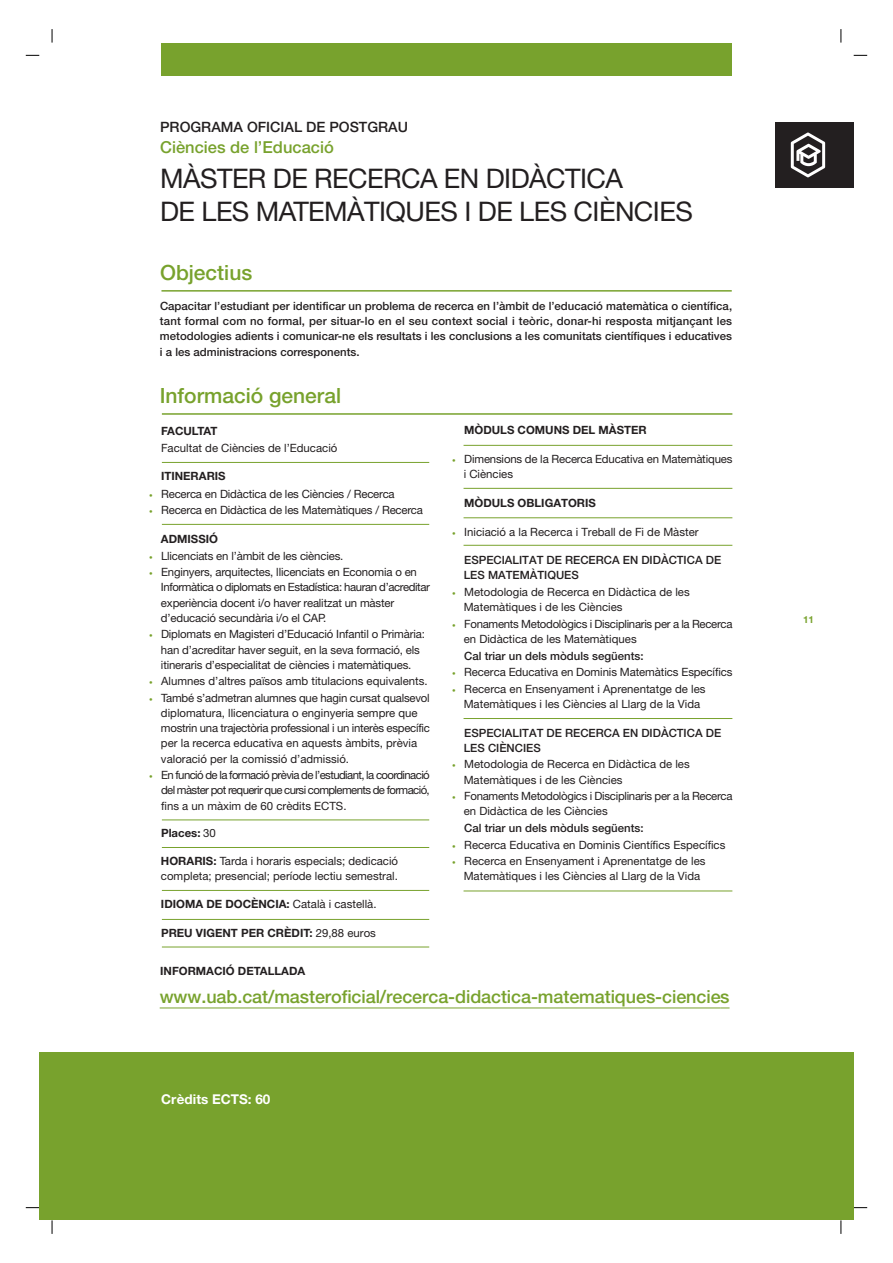
<style>
.page{position:relative;width:893px;height:1263px;background:#fff}
.page>*{position:absolute;margin:0;border:0;box-sizing:border-box;transform-origin:0 0}
.t1{font:27px/33px "Helvetica Neue";letter-spacing:-.02em;color:#231f20}
.t2{font:500 21px "Helvetica Neue";color:#78a22d}
.t3{font:500 18px "Helvetica Neue";letter-spacing:-.005em;color:#78a22d}
.t4{font:500 16.5px "Helvetica Neue";color:#78a22d}
.t5{font:500 14.25px "Helvetica Neue";color:#231f20}
.t6{font:700 13.5px "Helvetica Neue";color:#fff}
.t7{font:11.4px/15.1px "Helvetica Neue";letter-spacing:-.01em;color:#231f20}
.t8{font:500 11.4px/15.1px "Helvetica Neue";color:#231f20}
.t9{font:700 11.4px "Helvetica Neue";color:#231f20}
.t10{font:700 11.4px "Helvetica Neue";letter-spacing:-.055em;color:#231f20}
.t11{font:700 9.75px "Helvetica Neue";color:#78a22d}
.s1{font-family:"Univers";font-weight:300;font-stretch:condensed;font-size:7.2px;color:#78a22d}
.s2{font-weight:400}
.s3{font-weight:700}
</style>
<div class="page">
<svg style="left:26px;top:1207px;width:13px;height:1px"></svg>
<svg style="left:52px;top:1220px;width:1px;height:14px"></svg>
<svg style="left:26px;top:55px;width:13px;height:1px"></svg>
<svg style="left:52px;top:29px;width:1px;height:14px"></svg>
<svg style="left:854px;top:55px;width:13px;height:1px"></svg>
<svg style="left:841px;top:29px;width:1px;height:14px"></svg>
<svg style="left:854px;top:1207px;width:13px;height:1px"></svg>
<svg style="left:841px;top:1220px;width:1px;height:14px"></svg>
<div style="left:161px;top:43px;width:571px;height:32px;background:#78a22d"></div>
<hr style="left:160px;top:1008px;width:560px;height:1px;background:#78a22d">
<div style="left:39px;top:1053px;width:815px;height:167px;background:#78a22d"></div>
<hr style="left:161px;top:290px;width:571px;height:2px;background:#78a22d">
<hr style="left:162px;top:413px;width:570px;height:2px;background:#78a22d">
<hr style="left:162px;top:524px;width:267px;height:1px;background:#78a22d">
<hr style="left:162px;top:462px;width:267px;height:1px;background:#78a22d">
<hr style="left:162px;top:819px;width:267px;height:1px;background:#78a22d">
<hr style="left:463px;top:445px;width:269px;height:1px;background:#78a22d">
<hr style="left:162px;top:847px;width:267px;height:1px;background:#78a22d">
<hr style="left:162px;top:890px;width:267px;height:1px;background:#78a22d">
<hr style="left:463px;top:488px;width:269px;height:1px;background:#78a22d">
<hr style="left:463px;top:517px;width:269px;height:1px;background:#78a22d">
<hr style="left:463px;top:545px;width:269px;height:1px;background:#78a22d">
<hr style="left:463px;top:718px;width:269px;height:1px;background:#78a22d">
<hr style="left:463px;top:891px;width:269px;height:1px;background:#78a22d">
<div style="left:775px;top:122px;width:79px;height:66px;background:#231f20"></div>
<svg style="left:791px;top:133px;width:34px;height:44px"></svg>
<hr style="left:162px;top:919px;width:267px;height:1px;background:#78a22d">
<hr style="left:162px;top:947px;width:267px;height:1px;background:#78a22d">
<p class="t5" style="left:160px;top:122px;width:249px">PROGRAMA OFICIAL DE POSTGRAU</p>
<h3 class="t4" style="left:160px;top:141px;width:175px">Ciències de l’Educació</h3>
<h1 class="t1" style="left:160px;top:165px;width:534px">MÀSTER DE RECERCA EN DIDÀCTICA<br>DE LES MATEMÀTIQUES I DE LES CIÈNCIES</h1>
<h2 class="t2" style="left:160px;top:265px;width:94px">Objectius</h2>
<p class="t8" style="left:160px;top:300px;width:574px;text-align:justify">Capacitar l’estudiant per identificar un problema de recerca en l’àmbit de l’educació matemàtica o científica, tant formal com no formal, per situar-lo en el seu context social i teòric, donar-hi resposta mitjançant les metodologies adients i comunicar-ne els resultats i les conclusions a les comunitats científiques i educatives i a les administracions corresponents.</p>
<h2 class="t2" style="left:160px;top:388px;width:183px">Informació general</h2>
<p class="t10" style="left:161px;top:427px;width:58px">FACULTAT</p>
<p class="t7" style="left:161px;top:441px;width:178px">Facultat de Ciències de l’Educació</p>
<p class="t9" style="left:161px;top:472px;width:66px">ITINERARIS</p>
<p class="t7" style="left:149px;top:487px;width:247px"><span class="s1">•</span> Recerca en Didàctica de les Ciències / Recerca</p>
<p class="t7" style="left:149px;top:504px;width:276px"><span class="s1">•</span> Recerca en Didàctica de les Matemàtiques / Recerca</p>
<p class="t9" style="left:161px;top:535px;width:58px">ADMISSIÓ</p>
<p class="t7" style="left:149px;top:549px;width:196px"><span class="s1">•</span> Llicenciats en l’àmbit de les ciències.</p>
<p class="t7" style="left:161px;top:566px;width:270px;text-indent:-12px"><span class="s1">•</span> Enginyers, arquitectes, llicenciats en Economia o en Informàtica o diplomats en Estadística: hauran d’acreditar experiència docent i/o haver realitzat un màster d’educació secundària i/o el CAP.</p>
<p class="t7" style="left:161px;top:628px;width:265px;text-indent:-12px"><span class="s1">•</span> Diplomats en Magisteri d’Educació Infantil o Primària: han d’acreditar haver seguit, en la seva formació, els itineraris d’especialitat de ciències i matemàtiques.</p>
<p class="t7" style="left:149px;top:675px;width:280px"><span class="s1">•</span> Alumnes d’altres països amb titulacions equivalents.</p>
<p class="t7" style="left:161px;top:692px;width:270px;text-indent:-12px"><span class="s1">•</span> També s’admetran alumnes que hagin cursat qualsevol diplomatura, llicenciatura o enginyeria sempre que mostrin una trajectòria professional i un interès específic per la recerca educativa en aquests àmbits, prèvia valoració per la comissió d’admissió.</p>
<p class="t7" style="left:161px;top:769px;width:270px;text-align:justify;text-indent:-12px"><span class="s1">•</span> En funció de la formació prèvia de l’estudiant, la coordinació del màster pot requerir que cursi complements de formació, fins a un màxim de 60 crèdits ECTS.</p>
<p class="t9" style="left:161px;top:829px;width:56px">Places: <span class="s2">30</span></p>
<p class="t7" style="left:161px;top:855px;width:239px;line-height:14.4px"><span class="s3">HORARIS:</span> Tarda i horaris especials; dedicació completa; presencial; període lectiu semestral.</p>
<p class="t9" style="left:161px;top:900px;width:217px">IDIOMA DE DOCÈNCIA: <span class="s2">Català i castellà.</span></p>
<p class="t9" style="left:161px;top:929px;width:216px">PREU VIGENT PER CRÈDIT: <span class="s2">29,88 euros</span></p>
<p class="t9" style="left:160px;top:967px;width:147px">INFORMACIÓ DETALLADA</p>
<p class="t9" style="left:464px;top:426px;width:184px">MÒDULS COMUNS DEL MÀSTER</p>
<p class="t7" style="left:464px;top:453px;width:270px;text-indent:-12px"><span class="s1">•</span> Dimensions de la Recerca Educativa en Matemàtiques i Ciències</p>
<p class="t9" style="left:464px;top:499px;width:133px">MÒDULS OBLIGATORIS</p>
<p class="t7" style="left:452px;top:525px;width:248px"><span class="s1">•</span> Iniciació a la Recerca i Treball de Fi de Màster</p>
<p class="t8" style="left:464px;top:554px;width:259px">ESPECIALITAT DE RECERCA EN DIDÀCTICA DE<br>LES MATEMÀTIQUES</p>
<p class="t7" style="left:464px;top:585px;width:227px;text-indent:-12px"><span class="s1">•</span> Metodologia de Recerca en Didàctica de les<br>Matemàtiques i de les Ciències</p>
<p class="t7" style="left:464px;top:617px;width:270px;text-indent:-12px"><span class="s1">•</span> Fonaments Metodològics i Disciplinaris per a la Recerca en Didàctica de les Matemàtiques</p>
<p class="t8" style="left:464px;top:649px;width:181px">Cal triar un dels mòduls següents:</p>
<p class="t7" style="left:452px;top:666px;width:282px"><span class="s1">•</span> Recerca Educativa en Dominis Matemàtics Específics</p>
<p class="t7" style="left:452px;top:682px;width:255px;text-align:center"><span class="s1">•</span> Recerca en Ensenyament i Aprenentatge de les<br>Matemàtiques i les Ciències al Llarg de la Vida</p>
<p class="t8" style="left:464px;top:726px;width:259px">ESPECIALITAT DE RECERCA EN DIDÀCTICA DE<br>LES CIÈNCIES</p>
<p class="t7" style="left:464px;top:758px;width:227px;text-indent:-12px"><span class="s1">•</span> Metodologia de Recerca en Didàctica de les<br>Matemàtiques i de les Ciències</p>
<p class="t7" style="left:464px;top:790px;width:270px;text-indent:-12px"><span class="s1">•</span> Fonaments Metodològics i Disciplinaris per a la Recerca en Didàctica de les Ciències</p>
<p class="t8" style="left:464px;top:821px;width:181px">Cal triar un dels mòduls següents:</p>
<p class="t7" style="left:452px;top:838px;width:275px"><span class="s1">•</span> Recerca Educativa en Dominis Científics Específics</p>
<p class="t7" style="left:452px;top:855px;width:255px;text-align:center"><span class="s1">•</span> Recerca en Ensenyament i Aprenentatge de les<br>Matemàtiques i les Ciències al Llarg de la Vida</p>
<h3 class="t3" style="left:160px;top:991px;width:571px">www.uab.cat/masteroficial/recerca-didactica-matematiques-ciencies</h3>
<p class="t6" style="left:161px;top:1094px;width:111px">Crèdits ECTS: 60</p>
<p class="t11" style="left:803px;top:616px;width:12px">11</p>
</div>
